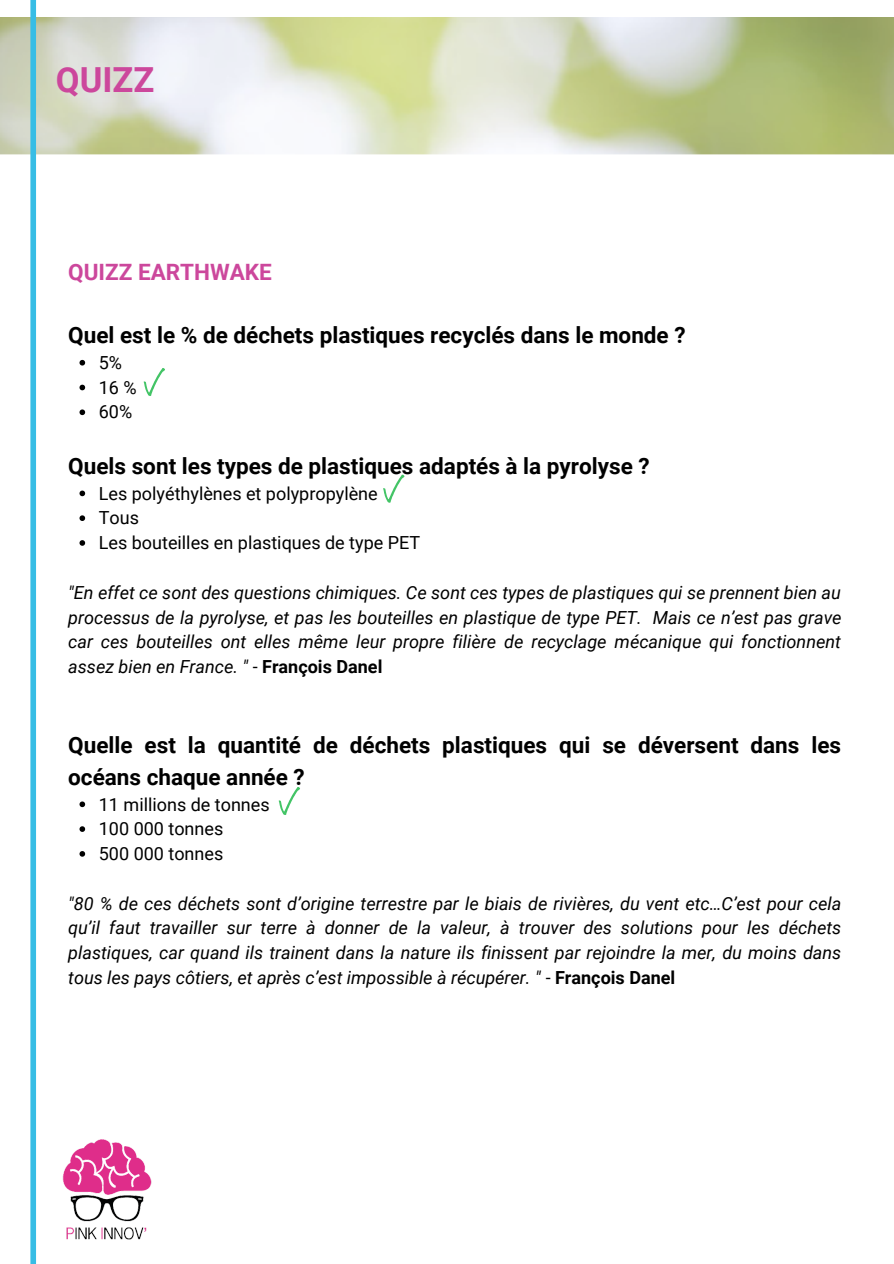
<style>
.page{position:relative;width:894px;height:1264px;background:#fff}
.page>*{position:absolute;margin:0;border:0;box-sizing:border-box;transform-origin:0 0}
.t1{font:700 34.5px "Roboto";color:#cc479c}
.t2{font:700 22.5px/31.5px "Roboto";color:#000}
.t3{font:700 22.5px "Roboto";color:#cc479c}
.t4{font:italic 18px/24.8px "Roboto";color:#000;text-align:justify}
.t5{font:18px "Roboto";color:#000}
.s1{font-style:normal}
.s2{font-weight:700;font-style:normal}
</style>
<div class="page">
<img style="left:0;top:17px;width:893px;height:144px">
<svg style="left:79px;top:360px;width:6px;height:5px"></svg>
<svg style="left:79px;top:385px;width:6px;height:5px"></svg>
<svg style="left:79px;top:409px;width:6px;height:6px"></svg>
<svg style="left:79px;top:490px;width:6px;height:6px"></svg>
<svg style="left:79px;top:515px;width:6px;height:6px"></svg>
<svg style="left:79px;top:540px;width:6px;height:6px"></svg>
<svg style="left:79px;top:801px;width:6px;height:6px"></svg>
<svg style="left:79px;top:826px;width:6px;height:6px"></svg>
<svg style="left:79px;top:851px;width:6px;height:5px"></svg>
<div style="left:30px;top:0;width:6px;height:1263px;background:#37bde5"></div>
<img style="left:62px;top:1139px;width:90px;height:101px">
<svg style="left:383px;top:474px;width:21px;height:28px"></svg>
<svg style="left:144px;top:368px;width:21px;height:28px"></svg>
<svg style="left:279px;top:787px;width:21px;height:28px"></svg>
<p class="t1" style="left:56px;top:60px;width:100px">QUIZZ</p>
<p class="t3" style="left:68px;top:259px;width:205px">QUIZZ EARTHWAKE</p>
<p class="t2" style="left:68px;top:319px;width:618px">Quel est le % de déchets plastiques recyclés dans le monde ?</p>
<p class="t5" style="left:99px;top:352px;width:25px">5%</p>
<p class="t5" style="left:99px;top:377px;width:39px">16 %</p>
<p class="t5" style="left:99px;top:402px;width:35px">60%</p>
<p class="t2" style="left:68px;top:450px;width:582px">Quels sont les types de plastiques adaptés à la pyrolyse ?</p>
<p class="t5" style="left:99px;top:483px;width:280px">Les polyéthylènes et polypropylène</p>
<p class="t5" style="left:99px;top:507px;width:42px">Tous</p>
<p class="t5" style="left:99px;top:532px;width:322px">Les bouteilles en plastiques de type PET</p>
<p class="t4" style="left:68px;top:580px;width:774px">"En effet ce sont des questions chimiques. Ce sont ces types de plastiques qui se prennent bien au processus de la pyrolyse, et pas les bouteilles en plastique de type PET. Mais ce n’est pas grave car ces bouteilles ont elles même leur propre filière de recyclage mécanique qui fonctionnent assez bien en France. " <span class="s1">-</span> <span class="s2">François Danel</span></p>
<p class="t2" style="left:68px;top:729px;width:774px">Quelle est la quantité de déchets plastiques qui se déversent dans les océans chaque année ?</p>
<p class="t5" style="left:99px;top:793px;width:172px">11 millions de tonnes</p>
<p class="t5" style="left:99px;top:818px;width:126px">100 000 tonnes</p>
<p class="t5" style="left:99px;top:843px;width:126px">500 000 tonnes</p>
<p class="t4" style="left:68px;top:891px;width:774px">"80 % de ces déchets sont d’origine terrestre par le biais de rivières, du vent etc…C’est pour cela qu’il faut travailler sur terre à donner de la valeur, à trouver des solutions pour les déchets plastiques, car quand ils trainent dans la nature ils finissent par rejoindre la mer, du moins dans tous les pays côtiers, et après c’est impossible à récupérer. " <span class="s1">-</span> <span class="s2">François Danel</span></p>
</div>
